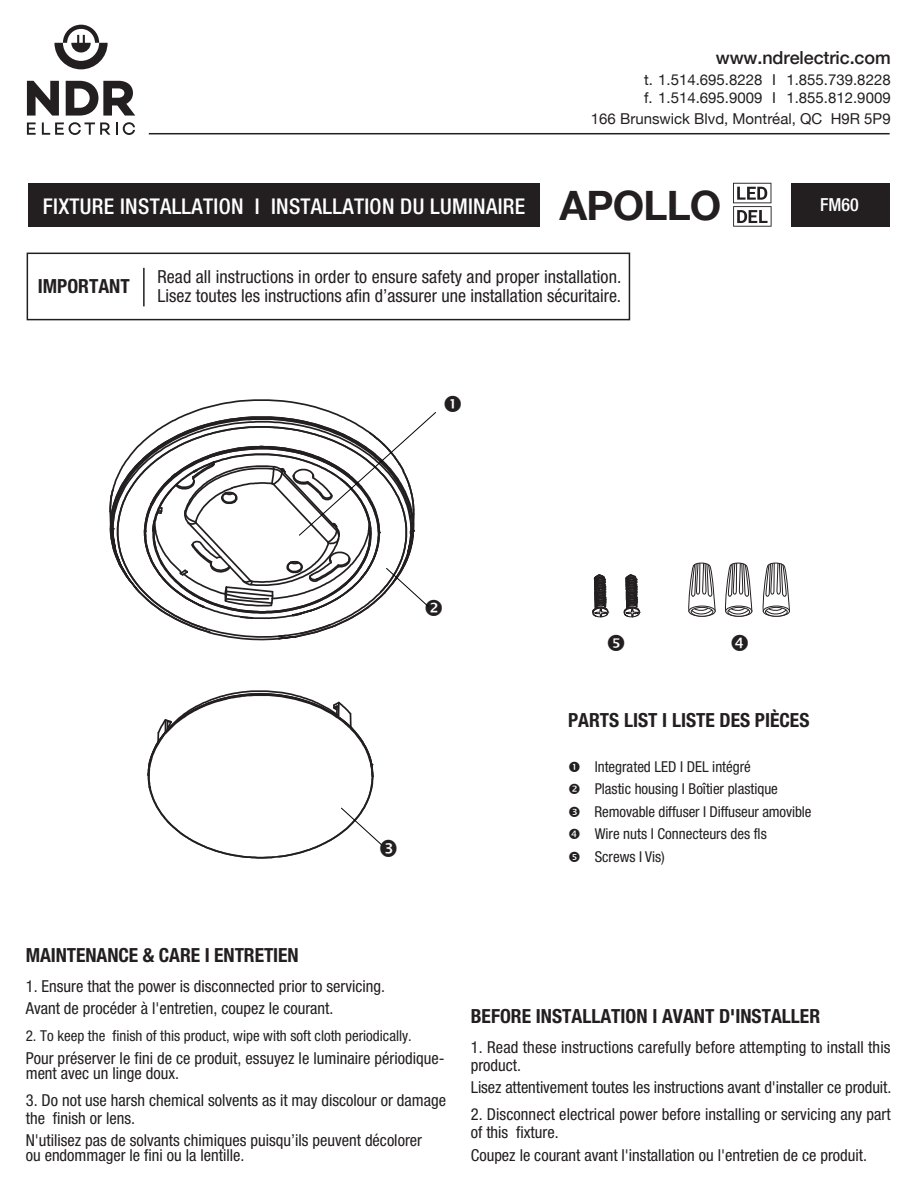
<style>
.page{position:relative;width:918px;height:1188px;background:#fff}
.page>*{position:absolute;margin:0;border:0;box-sizing:border-box;transform-origin:0 0}
.t1{font:700 40.5px "Helvetica Neue";letter-spacing:-.02em;color:#231f20}
.t2{font:500 condensed 21.75px "Helvetica Neue";letter-spacing:.015em;color:#fff}
.t3{font:700 condensed 19.5px "Helvetica Neue";color:#231f20}
.t4{font:condensed 18px/19.4px "Helvetica Neue";color:#231f20}
.t5{font:500 18px "Helvetica Neue";letter-spacing:-.005em;color:#231f20}
.t6{font:500 condensed 18px "Helvetica Neue";color:#fff}
.t7{font:condensed 16.5px/18px "Helvetica Neue";color:#231f20}
.t8{font:condensed 15px/22.5px "Helvetica Neue";color:#231f20}
.t9{font:15px/18px "Helvetica Neue";color:#231f20}
</style>
<div class="page">
<svg style="left:592px;top:574px;width:17px;height:43px"></svg>
<svg style="left:624px;top:574px;width:16px;height:43px"></svg>
<div style="left:689px;top:606px;width:26px;height:11px;border:1px solid #231f20;border-radius:50%"></div>
<div style="left:691px;top:607px;width:22px;height:10px;border:1px solid #231f20;border-radius:50%"></div>
<svg style="left:688px;top:562px;width:28px;height:53px"></svg>
<div style="left:725px;top:606px;width:27px;height:11px;border:1px solid #231f20;border-radius:50%"></div>
<div style="left:728px;top:607px;width:22px;height:10px;border:1px solid #231f20;border-radius:50%"></div>
<svg style="left:725px;top:562px;width:28px;height:53px"></svg>
<div style="left:763px;top:606px;width:27px;height:11px;border:1px solid #231f20;border-radius:50%"></div>
<div style="left:765px;top:607px;width:23px;height:10px;border:1px solid #231f20;border-radius:50%"></div>
<svg style="left:762px;top:562px;width:28px;height:53px"></svg>
<svg style="left:27px;top:81px;width:32px;height:35px"></svg>
<svg style="left:66px;top:81px;width:69px;height:35px"></svg>
<svg style="left:27px;top:122px;width:9px;height:13px"></svg>
<svg style="left:42px;top:122px;width:93px;height:13px"></svg>
<svg style="left:54px;top:25px;width:54px;height:44px"></svg>
<svg style="left:733px;top:183px;width:39px;height:44px"></svg>
<div style="left:28px;top:183px;width:512px;height:44px;background:#231f20"></div>
<hr style="left:149px;top:133px;width:741px;height:1px;background:#231f20">
<hr style="left:143px;top:268px;width:2px;height:38px;background:#231f20">
<div style="left:27px;top:253px;width:603px;height:67px;border:2px solid #231f20"></div>
<div style="left:791px;top:183px;width:99px;height:44px;background:#231f20"></div>
<svg style="left:104px;top:295px;width:357px;height:346px"></svg>
<svg style="left:147px;top:690px;width:237px;height:169px"></svg>
<h2 class="t2" style="left:43px;top:193px;width:484px">FIXTURE INSTALLATION I INSTALLATION DU LUMINAIRE</h2>
<p class="t5" style="left:716px;top:43px;width:176px">www.ndrelectric.com</p>
<p class="t9" style="left:644px;top:71px;width:248px">t. 1.514.695.8228 I 1.855.739.8228 f. 1.514.695.9009 I 1.855.812.9009</p>
<p class="t9" style="left:591px;top:110px;width:301px">166 Brunswick Blvd, Montréal, QC H9R 5P9</p>
<h1 class="t1" style="left:560px;top:173px;width:163px">APOLLO</h1>
<p class="t6" style="left:820px;top:194px;width:40px">FM60</p>
<p class="t3" style="left:38px;top:275px;width:94px">IMPORTANT</p>
<p class="t4" style="left:157px;top:267px;width:465px">Read all instructions in order to ensure safety and proper installation.<br>Lisez toutes les instructions afin d’assurer une installation sécuritaire.</p>
<p class="t3" style="left:568px;top:708px;width:243px">PARTS LIST I LISTE DES PIÈCES</p>
<p class="t8" style="left:595px;top:755px;width:218px">Integrated LED I DEL intégré<br>Plastic housing I Boîtier plastique<br>Removable diffuser I Diffuseur amovible<br>Wire nuts I Connecteurs des fls<br>Screws I Vis)</p>
<p class="t3" style="left:26px;top:943px;width:275px">MAINTENANCE &amp; CARE I ENTRETIEN</p>
<p class="t7" style="left:26px;top:974px;width:361px;line-height:22.5px">1. Ensure that the power is disconnected prior to servicing.<br>Avant de procéder à l'entretien, coupez le courant.</p>
<p class="t8" style="left:26px;top:1024px;width:388px">2. To keep the finish of this product, wipe with soft cloth periodically.</p>
<p class="t7" style="left:26px;top:1050px;width:421px;line-height:15px">Pour préserver le fini de ce produit, essuyez le luminaire périodique&shy;ment avec un linge doux.</p>
<p class="t7" style="left:26px;top:1091px;width:422px">3. Do not use harsh chemical solvents as it may discolour or damage the finish or lens.</p>
<p class="t7" style="left:26px;top:1133px;width:398px;line-height:15px">N'utilisez pas de solvants chimiques puisqu’ils peuvent décolorer ou endommager le fini ou la lentille.</p>
<p class="t3" style="left:471px;top:1004px;width:351px">BEFORE INSTALLATION I AVANT D'INSTALLER</p>
<p class="t7" style="left:471px;top:1038px;width:421px">1. Read these instructions carefully before attempting to install this product.</p>
<p class="t7" style="left:471px;top:1078px;width:422px">Lisez attentivement toutes les instructions avant d'installer ce produit.</p>
<p class="t7" style="left:471px;top:1105px;width:422px">2. Disconnect electrical power before installing or servicing any part of this fixture.</p>
<p class="t7" style="left:471px;top:1146px;width:398px">Coupez le courant avant l'installation ou l'entretien de ce produit.</p>
</div>
